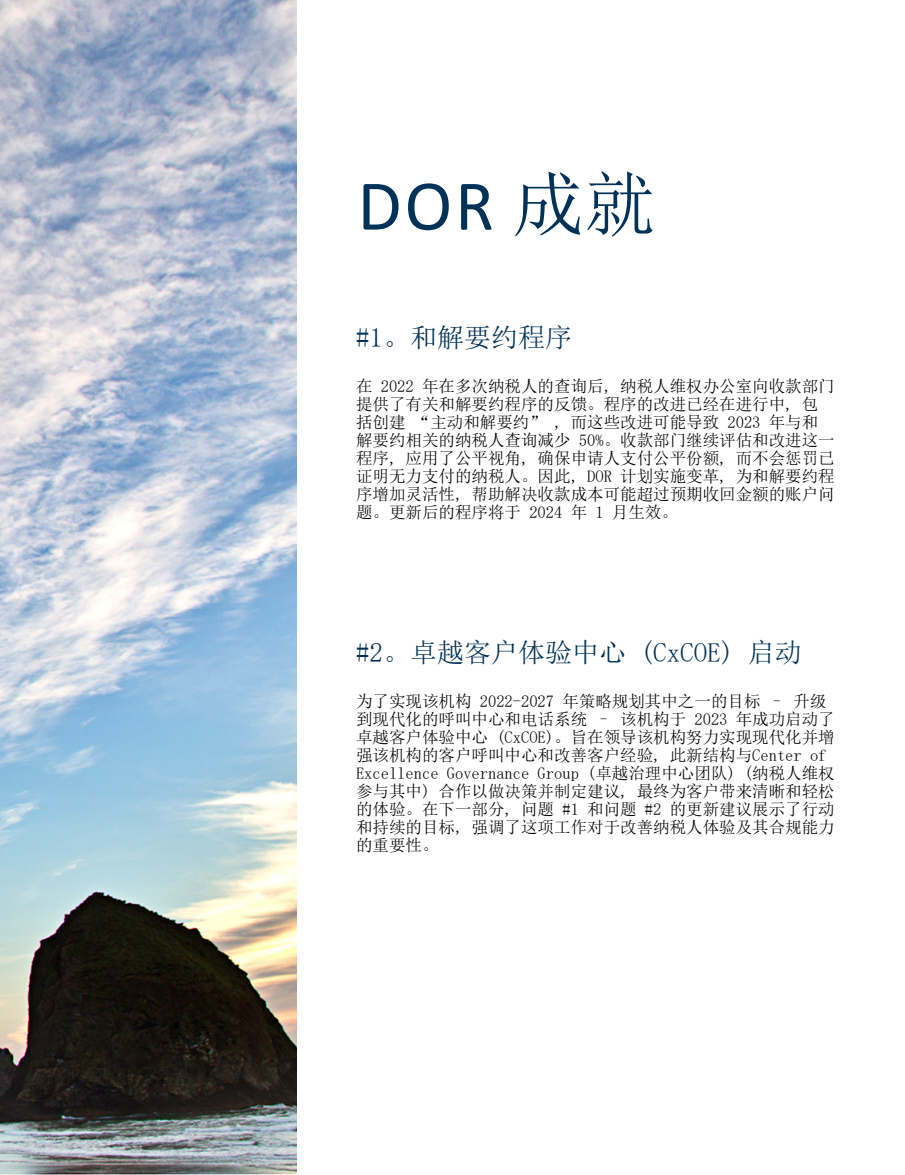
<style>
.page{position:relative;width:905px;height:1175px;background:#fff}
.page>*{position:absolute;margin:0;border:0;box-sizing:border-box;transform-origin:0 0}
.t1{font:72px "Calibri";color:#003157}
.t2{font:27px "Sim Sun";color:#003157}
.t3{font:16.5px/18px "Sim Sun";color:#000}
.s1{font-family:"Sim Sun"}
</style>
<div class="page">
<img style="left:0;top:0;width:296px;height:1174px">
<h1 class="t1" style="left:357px;top:156px;width:300px">DOR <span class="s1">成就</span></h1>
<h2 class="t2" style="left:356px;top:323px;width:217px">#1。和解要约程序</h2>
<p class="t3" style="left:356px;top:377px;width:480px">在 2022 年在多次纳税人的查询后, 纳税人维权办公室向收款部门提供了有关和解要约程序的反馈。程序的改进已经在进行中, 包括创建 “主动和解要约” , 而这些改进可能导致 2023 年与和解要约相关的纳税人查询减少 50%。收款部门继续评估和改进这一程序, 应用了公平视角, 确保申请人支付公平份额, 而不会惩罚已证明无力支付的纳税人。因此, DOR 计划实施变革, 为和解要约程序增加灵活性, 帮助解决收款成本可能超过预期收回金额的账户问题。更新后的程序将于 2024 年 1 月生效。</p>
<h2 class="t2" style="left:356px;top:638px;width:447px">#2。卓越客户体验中心 (CxCOE) 启动</h2>
<p class="t3" style="left:356px;top:692px;width:480px">为了实现该机构 2022-2027 年策略规划其中之一的目标 – 升级到现代化的呼叫中心和电话系统 – 该机构于 2023 年成功启动了卓越客户体验中心 (CxCOE)。旨在领导该机构努力实现现代化并增强该机构的客户呼叫中心和改善客户经验, 此新结构与Center of Excellence Governance Group (卓越治理中心团队) (纳税人维权参与其中) 合作以做决策并制定建议, 最终为客户带来清晰和轻松的体验。在下一部分, 问题 #1 和问题 #2 的更新建议展示了行动和持续的目标, 强调了这项工作对于改善纳税人体验及其合规能力的重要性。</p>
</div>
